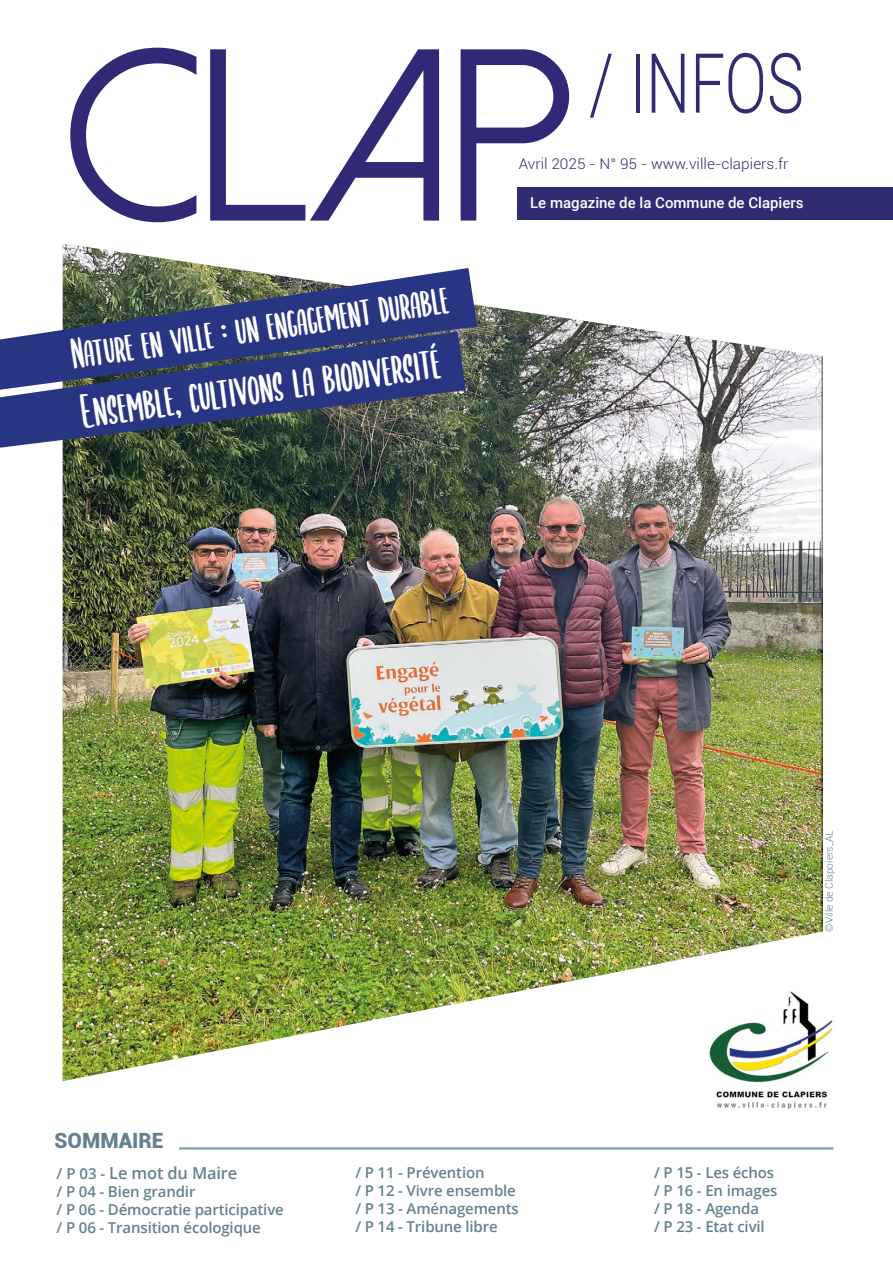
<style>
.page{position:relative;width:893px;height:1263px;background:#fff}
.page>*{position:absolute;margin:0;border:0;box-sizing:border-box;transform-origin:0 0}
.t1{font:244.2px "Dolce Vita";color:#312975}
.t2{font:300 82.95px "Roboto";color:#302c72;scale:.76 1}
.t3{font:49.2px "SUBSCRIBER";color:#fff;scale:.8 1}
.t4{font:45px "SUBSCRIBER";color:#fff;scale:.8 1}
.t5{font:900 21px "Roboto";color:#65818f}
.t6{font:600 16.5px "Open Sans";letter-spacing:-.01em;color:#65818f}
.t7{font:600 15px/18px "Open Sans";letter-spacing:-.01em;color:#65818f}
.t8{font:500 15px "Roboto";color:#fff}
.t9{font:300 14.7px "Roboto";color:#302c72;scale:1.05 1}
.t10{font:300 10.35px "Roboto";color:#65818f}
.s1{font-size:15px}
</style>
<div class="page">
<div style="left:63px;top:243px;width:760px;height:838px;background:#000;opacity:.75"></div>
<div style="left:518px;top:187px;width:375px;height:33px;background:#302c72"></div>
<img style="left:62px;top:982px;width:772px;height:168px">
<hr style="left:179px;top:1147px;width:654px;height:1px;background:#65818f">
<hr style="left:179px;top:1149px;width:654px;height:1px;background:#65818f">
<svg style="left:49px;top:268px;width:428px;height:122px;background:#56617b"></svg>
<svg style="left:0;top:332px;width:466px;height:116px;background:#344072"></svg>
<img style="left:701px;top:983px;width:136px;height:130px">
<h1 class="t1" style="left:67px;top:14px;width:507px">Clap</h1>
<h2 class="t2" style="left:589px;top:26px;width:285px">/ INFOS</h2>
<p class="t9" style="left:519px;top:154px;width:258px">Avril 2025 - N° 95 - www.ville-clapiers.fr</p>
<p class="t8" style="left:530px;top:192px;width:275px">Le magazine de la Commune de Clapiers</p>
<h3 class="t4" style="left:67px;top:326px;width:478px;rotate:-9deg">Nature en ville : un engagement durable</h3>
<h3 class="t3" style="left:76px;top:379px;width:455px;rotate:-8deg">Ensemble, cultivons la biodiversité</h3>
<p class="t10" style="left:822px;top:932px;width:103px;rotate:-90deg">©Ville de Clapoiers_AL</p>
<h3 class="t5" style="left:55px;top:1125px;width:111px">SOMMAIRE</h3>
<p class="t6" style="left:57px;top:1162px;width:182px"><span class="s1">/ P 03 -</span> Le mot du Maire</p>
<p class="t7" style="left:57px;top:1182px;width:229px">/ P 04 - Bien grandir<br>/ P 06 - Démocratie participative / P 06 - Transition écologique</p>
<p class="t7" style="left:355px;top:1163px;width:165px">/ P 11 - Prévention<br>/ P 12 - Vivre ensemble / P 13 - Aménagements / P 14 - Tribune libre</p>
<p class="t7" style="left:654px;top:1163px;width:125px">/ P 15 - Les échos / P 16 - En images / P 18 - Agenda<br>/ P 23 - Etat civil</p>
</div>
